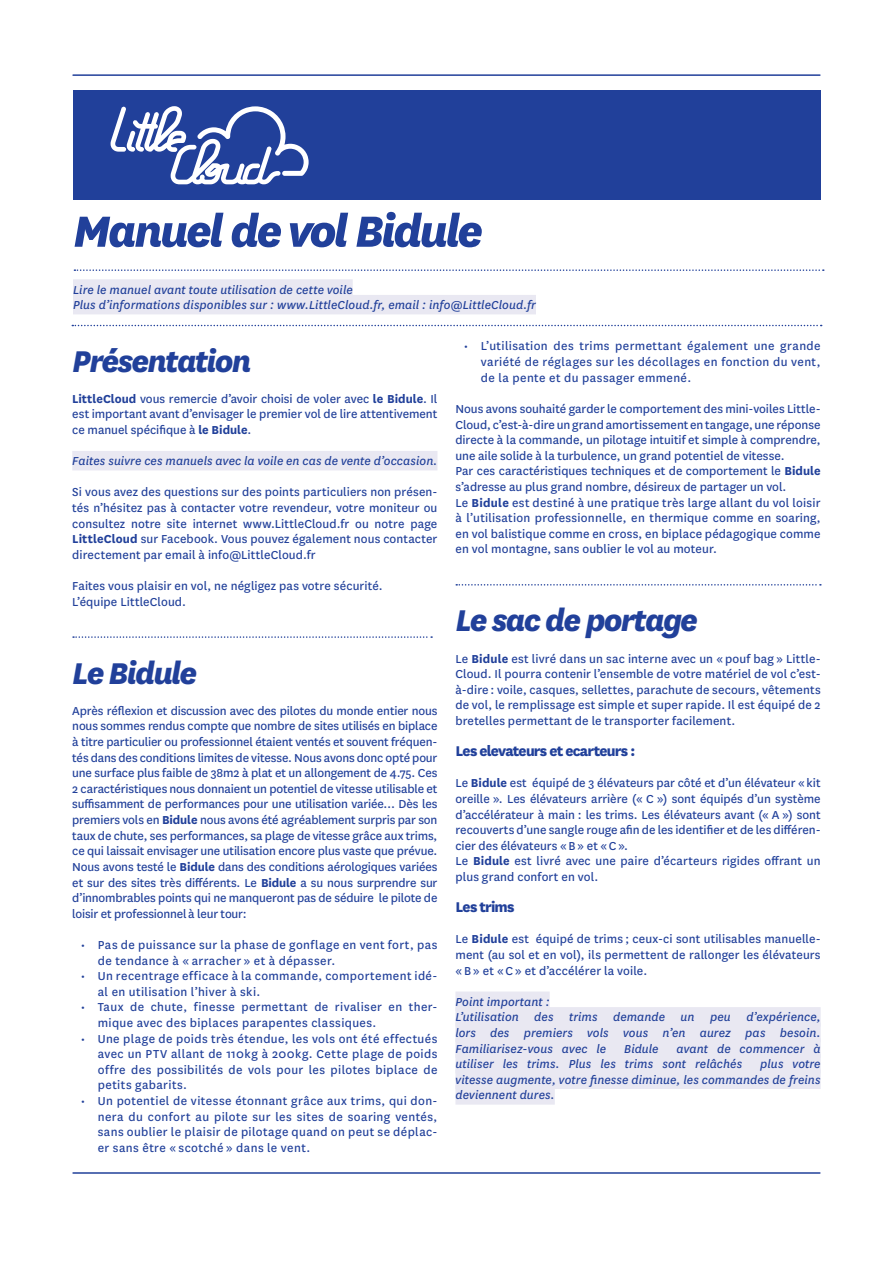
<style>
.page{position:relative;width:893px;height:1263px;background:#fff}
.page>*{position:absolute;margin:0;border:0;box-sizing:border-box;transform-origin:0 0}
.t1{font:italic 800 51px "National";letter-spacing:-.06em;color:#21409a}
.t2{font:italic 800 35.1px "National";letter-spacing:-.055em;color:#21409a}
.t3{font:800 16.5px "National";letter-spacing:-.045em;color:#21409a}
.t4{font:13.5px/15.6px "National";letter-spacing:.005em;color:#21409a;text-align:justify}
.t5{font:italic 13.5px/15.6px "National";letter-spacing:.005em;color:#21409a}
.t6{font:13.5px/15.6px "National";letter-spacing:.03em;color:#21409a}
.s1{font-weight:700}
</style>
<div class="page">
<div style="left:72px;top:451px;width:365px;height:19px;background:#e9e8f2"></div>
<svg style="left:73px;top:636px;width:359px;height:2px"></svg>
<div style="left:455px;top:991px;width:95px;height:20px;background:#e9e8f2"></div>
<div style="left:455px;top:1007px;width:366px;height:20px;background:#e9e8f2"></div>
<div style="left:455px;top:1023px;width:366px;height:19px;background:#e9e8f2"></div>
<div style="left:455px;top:1038px;width:366px;height:20px;background:#e9e8f2"></div>
<div style="left:455px;top:1054px;width:366px;height:19px;background:#e9e8f2"></div>
<div style="left:455px;top:1069px;width:366px;height:20px;background:#e9e8f2"></div>
<div style="left:455px;top:1085px;width:100px;height:20px;background:#e9e8f2"></div>
<svg style="left:456px;top:584px;width:365px;height:2px"></svg>
<div style="left:73px;top:91px;width:748px;height:109px;background:#21409a"></div>
<svg style="left:111px;top:106px;width:198px;height:78px"></svg>
<div style="left:73px;top:279px;width:280px;height:20px;background:#e9e8f2"></div>
<div style="left:73px;top:295px;width:463px;height:19px;background:#e9e8f2"></div>
<svg style="left:72px;top:325px;width:750px;height:1px"></svg>
<svg style="left:74px;top:269px;width:750px;height:2px"></svg>
<hr style="left:73px;top:1172px;width:747px;height:2px;background:#21409a">
<hr style="left:73px;top:74px;width:747px;height:2px;background:#21409a">
<h1 class="t1" style="left:73px;top:195px;width:411px">Manuel de vol Bidule</h1>
<p class="t5" style="left:73px;top:281px;width:464px">Lire le manuel avant toute utilisation de cette voile<br>Plus d’informations disponibles sur : www.LittleCloud.fr, email : info@LittleCloud.fr</p>
<h2 class="t2" style="left:72px;top:336px;width:181px">Présentation</h2>
<p class="t4" style="left:72px;top:390px;width:367px"><span class="s1">LittleCloud</span> vous remercie d’avoir choisi de voler avec <span class="s1">le Bidule</span>. Il est important avant d’envisager le premier vol de lire attentivement ce manuel spécifique à <span class="s1">le Bidule</span>.</p>
<p class="t5" style="left:72px;top:453px;width:367px">Faites suivre ces manuels avec la voile en cas de vente d’occasion.</p>
<p class="t4" style="left:72px;top:484px;width:367px">Si vous avez des questions sur des points particuliers non présen&shy;tés n’hésitez pas à contacter votre revendeur, votre moniteur ou consultez notre site internet www.LittleCloud.fr ou notre page <span class="s1">LittleCloud</span> sur Facebook. Vous pouvez également nous contacter directement par email à info@LittleCloud.fr</p>
<p class="t4" style="left:72px;top:577px;width:312px">Faites vous plaisir en vol, ne négligez pas votre sécurité.<br>L’équipe LittleCloud.</p>
<h2 class="t2" style="left:72px;top:648px;width:126px">Le Bidule</h2>
<p class="t4" style="left:72px;top:702px;width:367px">Après réflexion et discussion avec des pilotes du monde entier nous nous sommes rendus compte que nombre de sites utilisés en biplace à titre particulier ou professionnel étaient ventés et souvent fréquen&shy;tés dans des conditions limites de vitesse. Nous avons donc opté pour une surface plus faible de 38m2 à plat et un allongement de 4.75. Ces 2 caractéristiques nous donnaient un potentiel de vitesse utilisable et suffisamment de performances pour une utilisation variée… Dès les premiers vols en <span class="s1">Bidule</span> nous avons été agréablement surpris par son taux de chute, ses performances, sa plage de vitesse grâce aux trims, ce qui laissait envisager une utilisation encore plus vaste que prévue.<br>Nous avons testé le <span class="s1">Bidule</span> dans des conditions aérologiques variées et sur des sites très différents. Le <span class="s1">Bidule</span> a su nous surprendre sur d’innombrables points qui ne manqueront pas de séduire le pilote de loisir et professionnel à leur tour:</p>
<p class="t6" style="left:98px;top:936px;width:341px;text-indent:-17px">• Pas de puissance sur la phase de gonflage en vent fort, pas de tendance à « arracher » et à dépasser.</p>
<p class="t6" style="left:98px;top:967px;width:341px;text-indent:-17px">• Un recentrage efficace à la commande, comportement idé&shy;al en utilisation l’hiver à ski.</p>
<p class="t6" style="left:98px;top:999px;width:341px;text-indent:-17px">• Taux de chute, finesse permettant de rivaliser en ther&shy;mique avec des biplaces parapentes classiques.</p>
<p class="t4" style="left:98px;top:1030px;width:341px;text-indent:-17px">• Une plage de poids très étendue, les vols ont été effectués avec un PTV allant de 110kg à 200kg. Cette plage de poids offre des possibilités de vols pour les pilotes biplace de petits gabarits.</p>
<p class="t4" style="left:98px;top:1092px;width:341px;text-indent:-17px">• Un potentiel de vitesse étonnant grâce aux trims, qui don&shy;nera du confort au pilote sur les sites de soaring ventés, sans oublier le plaisir de pilotage quand on peut se déplac&shy;er sans être « scotché » dans le vent.</p>
<p class="t4" style="left:481px;top:338px;width:341px;text-indent:-17px">• L’utilisation des trims permettant également une grande variété de réglages sur les décollages en fonction du vent, de la pente et du passager emmené.</p>
<p class="t4" style="left:455px;top:400px;width:367px;text-align:left">Nous avons souhaité garder le comportement des mini-voiles Little-Cloud, c’est-à-dire un grand amortissement en tangage, une réponse directe à la commande, un pilotage intuitif et simple à comprendre, une aile solide à la turbulence, un grand potentiel de vitesse.<br>Par ces caractéristiques techniques et de comportement le <span class="s1">Bidule </span>s’adresse au plus grand nombre, désireux de partager un vol.<br>Le <span class="s1">Bidule</span> est destiné à une pratique très large allant du vol loisir à l’utilisation professionnelle, en thermique comme en soaring, en vol balistique comme en cross, en biplace pédagogique comme en vol montagne, sans oublier le vol au moteur.</p>
<h2 class="t2" style="left:455px;top:596px;width:244px">Le sac de portage</h2>
<p class="t4" style="left:455px;top:650px;width:367px">Le <span class="s1">Bidule</span> est livré dans un sac interne avec un « pouf bag » Little-Cloud. Il pourra contenir l’ensemble de votre matériel de vol c’est&shy;à-dire : voile, casques, sellettes, parachute de secours, vêtements de vol, le remplissage est simple et super rapide. Il est équipé de 2 bretelles permettant de le transporter facilement.</p>
<p class="t3" style="left:455px;top:739px;width:181px">Les elevateurs et ecarteurs :</p>
<p class="t4" style="left:455px;top:775px;width:367px;text-align:left">Le <span class="s1">Bidule</span> est équipé de 3 élévateurs par côté et d’un élévateur « kit oreille ». Les élévateurs arrière (« C ») sont équipés d’un système d’accélérateur à main : les trims. Les élévateurs avant (« A ») sont recouverts d’une sangle rouge afin de les identifier et de les différen&shy;cier des élévateurs « B » et « C ».<br>Le <span class="s1">Bidule</span> est livré avec une paire d’écarteurs rigides offrant un plus grand confort en vol.</p>
<p class="t3" style="left:455px;top:895px;width:61px">Les trims</p>
<p class="t4" style="left:455px;top:931px;width:367px">Le <span class="s1">Bidule</span> est équipé de trims ; ceux-ci sont utilisables manuelle&shy;ment (au sol et en vol), ils permettent de rallonger les élévateurs « B » et « C » et d’accélérer la voile.</p>
<p class="t5" style="left:455px;top:993px;width:367px">Point important :<br>L’utilisation des trims demande un peu d’expérience, lors des premiers vols vous n’en aurez pas besoin.<br>Familiarisez-vous avec le</p>
<p class="t5" style="left:455px;top:1040px;width:367px;text-indent:221px">avant de commencer à utiliser les trims. Plus les trims sont relâchés</p>
<p class="t5" style="left:624px;top:1040px;width:36px">Bidule</p>
<p class="t5" style="left:455px;top:1056px;width:367px;text-align:justify;text-indent:305px">plus votre vitesse augmente, votre finesse diminue, les commandes de freins deviennent dures.</p>
</div>
